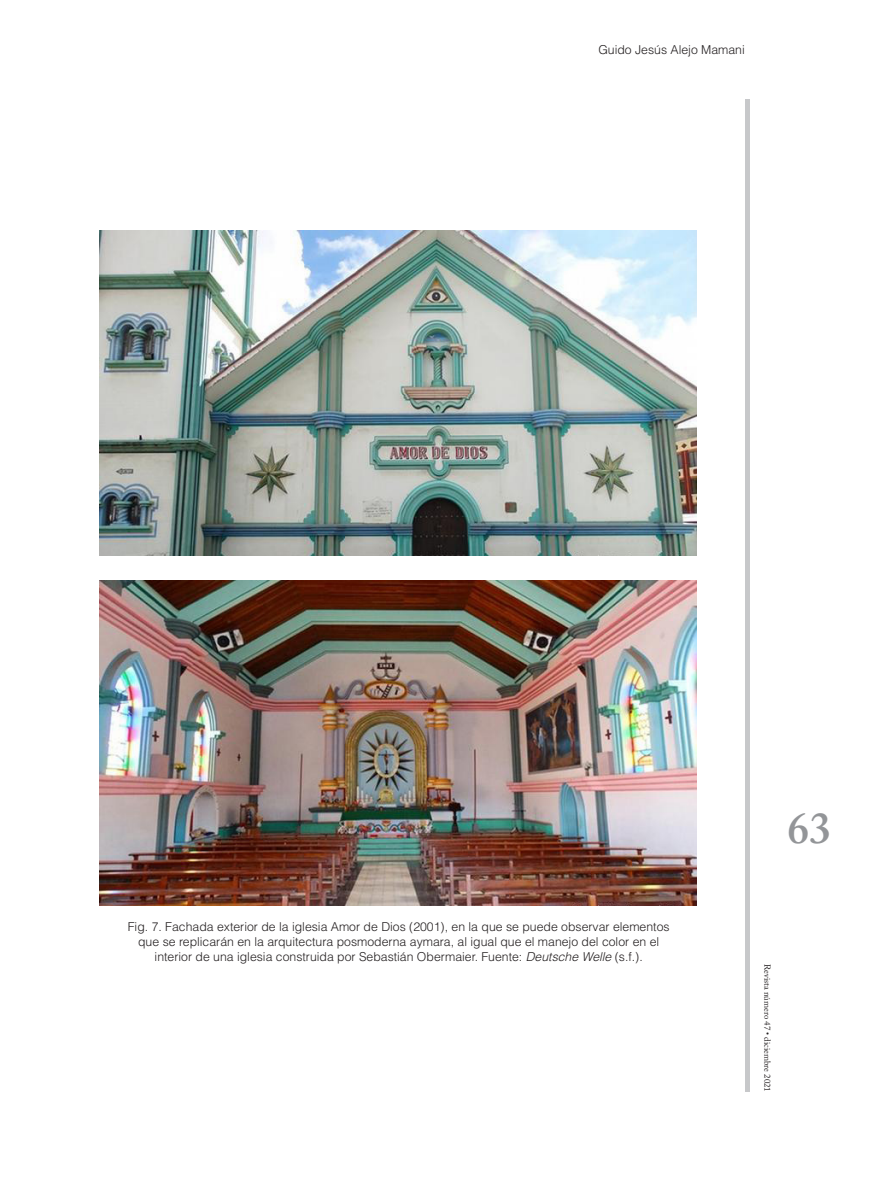
<style>
.page{position:relative;width:869px;height:1191px;background:#fff}
.page>*{position:absolute;margin:0;border:0;box-sizing:border-box;transform-origin:0 0}
.t1{font:600 43.75px "Adobe Caslon Pro";color:#939598}
.Pie_de_foto{font:300 12.25px/14.7px "Helvetica LT Std";color:#231f20;text-align:center}
.t2{font:8.75px "Adobe Caslon Pro";color:#231f20}
.s1{font-style:italic}
</style>
<div class="page">
<div style="left:744px;top:99px;width:5px;height:992px;background:#c7c8ca"></div>
<img style="left:99px;top:230px;width:597px;height:326px">
<img style="left:100px;top:580px;width:596px;height:325px">
<p class="Pie_de_foto" style="left:598px;top:43px;width:148px">Guido Jesús Alejo Mamani</p>
<p class="Pie_de_foto" style="left:128px;top:919px;width:543px">Fig. 7. Fachada exterior de la iglesia Amor de Dios (2001), en la que se puede observar elementos que se replicarán en la arquitectura posmoderna aymara, al igual que el manejo del color en el interior de una iglesia construida por Sebastián Obermaier. Fuente: <span class="s1">Deutsche Welle</span> (s.f.).</p>
<h1 class="t1" style="left:787px;top:802px;width:45px">63</h1>
<p class="t2" style="left:772px;top:964px;width:129px;rotate:90deg">Revista número 47 • diciembre 2021</p>
</div>
